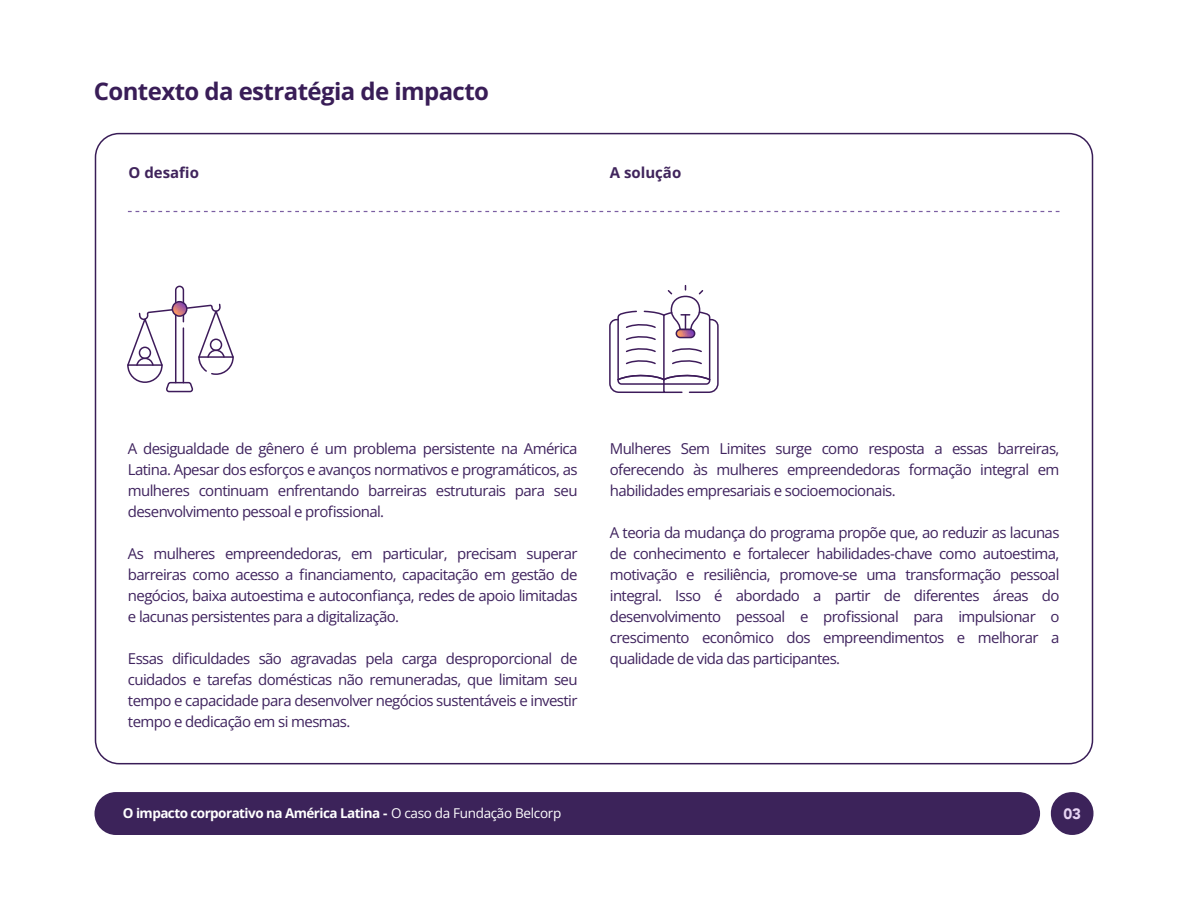
<style>
.page{position:relative;width:1188px;height:918px;background:#fff}
.page>*{position:absolute;margin:0;border:0;box-sizing:border-box;transform-origin:0 0}
.t1{font:700 24px "Open Sans";letter-spacing:-.025em;color:#391d57}
.t2{font:15px/21px "Open Sans";letter-spacing:-.04em;color:#3f235e;text-align:justify}
.t3{font:700 15px "Open Sans";color:#40245c}
.t4{font:900 15px "Avenir";color:#e7d4f3}
.t5{font:700 13.5px "Open Sans";letter-spacing:-.04em;color:#fff}
.s1{font-weight:400}
</style>
<div class="page">
<svg style="left:609px;top:286px;width:110px;height:108px"></svg>
<svg style="left:676px;top:329px;width:19px;height:9px"></svg>
<div style="left:676px;top:329px;width:19px;height:9px;border:2px solid #3d1b5a;border-radius:4px"></div>
<svg style="left:127px;top:285px;width:107px;height:108px"></svg>
<hr style="left:175px;top:315px;width:1px;height:68px;background:#3d1b5a">
<div style="left:172px;top:301px;width:16px;height:16px;border:2px solid #3d1b5a;border-radius:50%"></div>
<svg style="left:128px;top:211px;width:932px;height:1px"></svg>
<div style="left:95px;top:792px;width:945px;height:43px;background:#3c235a;border-radius:21px"></div>
<svg style="left:1051px;top:792px;width:42px;height:43px"></svg>
<h1 class="t1" style="left:94px;top:74px;width:397px">Contexto da estratégia de impacto</h1>
<p class="t3" style="left:129px;top:162px;width:72px">O desafio</p>
<p class="t3" style="left:610px;top:162px;width:73px">A solução</p>
<p class="t2" style="left:128px;top:438px;width:451px">A desigualdade de gênero é um problema persistente na América Latina. Apesar dos esforços e avanços normativos e programáticos, as mulheres continuam enfrentando barreiras estruturais para seu desenvolvimento pessoal e profissional.</p>
<p class="t2" style="left:128px;top:543px;width:451px">As mulheres empreendedoras, em particular, precisam superar barreiras como acesso a financiamento, capacitação em gestão de negócios, baixa autoestima e autoconfiança, redes de apoio limitadas e lacunas persistentes para a digitalização.</p>
<p class="t2" style="left:128px;top:648px;width:451px">Essas dificuldades são agravadas pela carga desproporcional de cuidados e tarefas domésticas não remuneradas, que limitam seu tempo e capacidade para desenvolver negócios sustentáveis e investir tempo e dedicação em si mesmas.</p>
<p class="t2" style="left:610px;top:438px;width:451px">Mulheres Sem Limites surge como resposta a essas barreiras, oferecendo às mulheres empreendedoras formação integral em habilidades empresariais e socioemocionais.</p>
<p class="t2" style="left:610px;top:522px;width:451px">A teoria da mudança do programa propõe que, ao reduzir as lacunas de conhecimento e fortalecer habilidades-chave como autoestima, motivação e resiliência, promove-se uma transformação pessoal integral. Isso é abordado a partir de diferentes áreas do desenvolvimento pessoal e profissional para impulsionar o crescimento econômico dos empreendimentos e melhorar a qualidade de vida das participantes.</p>
<p class="t5" style="left:123px;top:804px;width:440px">O impacto corporativo na América Latina - <span class="s1">O caso da Fundação Belcorp</span></p>
<p class="t4" style="left:1063px;top:801px;width:19px">03</p>
</div>
